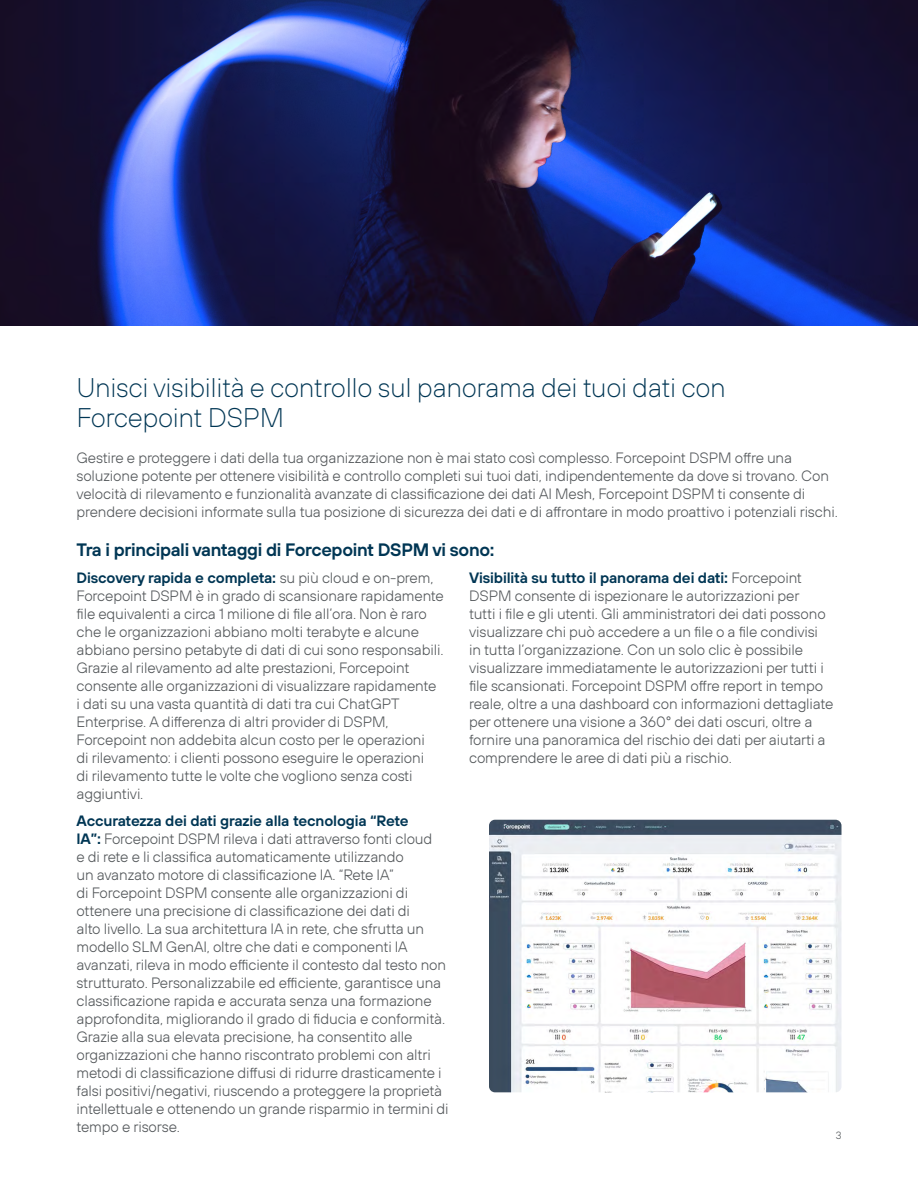
<style>
.page{position:relative;width:918px;height:1188px;background:#fff}
.page>*{position:absolute;margin:0;border:0;box-sizing:border-box;transform-origin:0 0}
.t1{font:200 27px/30px "FP Sans";letter-spacing:-.015em;color:#003654}
.t2{font:600 18px "FP Sans";letter-spacing:-.02em;color:#003654}
.t3{font:300 15px/18px "FP Sans";letter-spacing:-.01em;color:#53575a}
.t4{font:300 10.5px "FP Sans";color:#53575a}
.s1{font-weight:600;color:#003654}
</style>
<div class="page">
<img style="left:489px;top:820px;width:353px;height:272px">
<img style="left:0;top:0;width:918px;height:326px">
<h1 class="t1" style="left:76px;top:372px;width:651px">Unisci visibilità e controllo sul panorama dei tuoi dati con<br>Forcepoint DSPM</h1>
<p class="t3" style="left:76px;top:449px;width:763px">Gestire e proteggere i dati della tua organizzazione non è mai stato così complesso. Forcepoint DSPM offre una soluzione potente per ottenere visibilità e controllo completi sui tuoi dati, indipendentemente da dove si trovano. Con velocità di rilevamento e funzionalità avanzate di classificazione dei dati AI Mesh, Forcepoint DSPM ti consente di prendere decisioni informate sulla tua posizione di sicurezza dei dati e di affrontare in modo proattivo i potenziali rischi.</p>
<p class="t2" style="left:76px;top:538px;width:420px">Tra i principali vantaggi di Forcepoint DSPM vi sono:</p>
<p class="t3" style="left:76px;top:569px;width:369px"><span class="s1">Discovery rapida e completa:</span> su più cloud e on-prem, Forcepoint DSPM è in grado di scansionare rapidamente file equivalenti a circa 1 milione di file all’ora. Non è raro che le organizzazioni abbiano molti terabyte e alcune abbiano persino petabyte di dati di cui sono responsabili.<br>Grazie al rilevamento ad alte prestazioni, Forcepoint consente alle organizzazioni di visualizzare rapidamente<br>i dati su una vasta quantità di dati tra cui ChatGPT Enterprise. A differenza di altri provider di DSPM, Forcepoint non addebita alcun costo per le operazioni<br>di rilevamento: i clienti possono eseguire le operazioni<br>di rilevamento tutte le volte che vogliono senza costi aggiuntivi.</p>
<p class="t3" style="left:76px;top:812px;width:374px"><span class="s1">Accuratezza dei dati grazie alla tecnologia “Rete<br>IA”:</span> Forcepoint DSPM rileva i dati attraverso fonti cloud<br>e di rete e li classifica automaticamente utilizzando<br>un avanzato motore di classificazione IA. “Rete IA”<br>di Forcepoint DSPM consente alle organizzazioni di ottenere una precisione di classificazione dei dati di<br>alto livello. La sua architettura IA in rete, che sfrutta un modello SLM GenAI, oltre che dati e componenti IA avanzati, rileva in modo efficiente il contesto dal testo non strutturato. Personalizzabile ed efficiente, garantisce una classificazione rapida e accurata senza una formazione approfondita, migliorando il grado di fiducia e conformità.<br>Grazie alla sua elevata precisione, ha consentito alle organizzazioni che hanno riscontrato problemi con altri metodi di classificazione diffusi di ridurre drasticamente i falsi positivi/negativi, riuscendo a proteggere la proprietà intellettuale e ottenendo un grande risparmio in termini di tempo e risorse.</p>
<p class="t3" style="left:469px;top:569px;width:366px"><span class="s1">Visibilità su tutto il panorama dei dati:</span> Forcepoint DSPM consente di ispezionare le autorizzazioni per<br>tutti i file e gli utenti. Gli amministratori dei dati possono visualizzare chi può accedere a un file o a file condivisi in tutta l’organizzazione. Con un solo clic è possibile visualizzare immediatamente le autorizzazioni per tutti i file scansionati. Forcepoint DSPM offre report in tempo reale, oltre a una dashboard con informazioni dettagliate per ottenere una visione a 360° dei dati oscuri, oltre a fornire una panoramica del rischio dei dati per aiutarti a comprendere le aree di dati più a rischio.</p>
<p class="t4" style="left:836px;top:1128px;width:7px">3</p>
</div>
